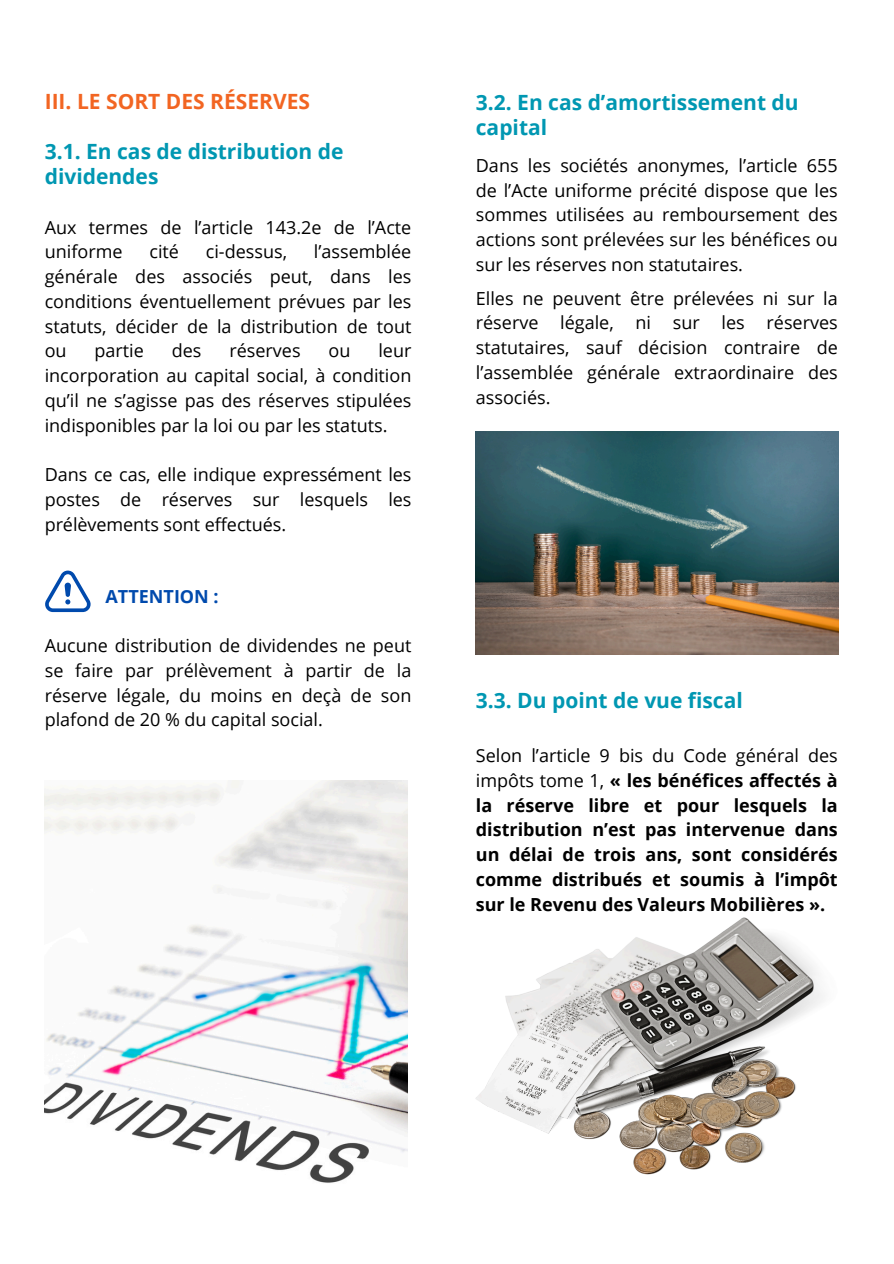
<style>
.page{position:relative;width:894px;height:1264px;background:#fff}
.page>*{position:absolute;margin:0;border:0;box-sizing:border-box;transform-origin:0 0}
.t1{font:700 21px/24.8px "Open Sans";color:#0097b2}
.t2{font:700 21px "Open Sans";color:#f26522}
.t3{font:18px/24.8px "Open Sans";color:#000;text-align:justify}
.t4{font:700 18px/24.8px "Open Sans";color:#000;text-align:justify}
.t5{font:700 18px "Open Sans";color:#004aad}
.s1{font-weight:400}
</style>
<div class="page">
<img style="left:475px;top:431px;width:363px;height:223px">
<img style="left:475px;top:917px;width:348px;height:257px">
<img style="left:45px;top:780px;width:362px;height:403px">
<svg style="left:45px;top:570px;width:46px;height:42px"></svg>
<p class="t2" style="left:45px;top:86px;width:267px">III. LE SORT DES RÉSERVES</p>
<p class="t1" style="left:45px;top:139px;width:300px">3.1. En cas de distribution de dividendes</p>
<p class="t3" style="left:45px;top:214px;width:368px">Aux termes de l’article 143.2e de l’Acte uniforme</p>
<p class="t3" style="left:45px;top:239px;width:368px;text-indent:269px">l’assemblée générale des associés peut, dans les conditions éventuellement prévues par les statuts, décider de la distribution de tout ou</p>
<p class="t3" style="left:149px;top:239px;width:31px">cité</p>
<p class="t3" style="left:206px;top:239px;width:83px">ci-dessus,</p>
<p class="t3" style="left:94px;top:338px;width:51px">partie</p>
<p class="t3" style="left:172px;top:338px;width:31px">des</p>
<p class="t3" style="left:229px;top:338px;width:73px">réserves</p>
<p class="t3" style="left:328px;top:338px;width:23px">ou</p>
<p class="t3" style="left:45px;top:338px;width:368px;text-indent:333px">leur incorporation au capital social, à condition qu’il ne s’agisse pas des réserves stipulées indisponibles par la loi ou par les statuts.</p>
<h2 class="t3" style="left:45px;top:462px;width:368px">Dans ce cas, elle indique expressément les postes de réserves sur lesquels les prélèvements sont effectués.</h2>
<h1 class="t5" style="left:105px;top:583px;width:115px">ATTENTION :</h1>
<h2 class="t3" style="left:45px;top:632px;width:368px">Aucune distribution de dividendes ne peut se faire par prélèvement à partir de la réserve légale, du moins en deçà de son plafond de 20 % du capital social.</h2>
<p class="t1" style="left:475px;top:90px;width:324px">3.2. En cas d’amortissement du capital</p>
<p class="t3" style="left:475px;top:152px;width:363px">Dans les sociétés anonymes, l’article 655 de l’Acte uniforme précité dispose que les sommes utilisées au remboursement des actions sont prélevées sur les bénéfices ou sur les réserves non statutaires.</p>
<p class="t3" style="left:475px;top:285px;width:363px">Elles ne peuvent être prélevées ni sur la réserve légale, ni sur les réserves statutaires, sauf décision contraire de l’assemblée générale extraordinaire des associés.</p>
<h3 class="t1" style="left:475px;top:687px;width:268px">3.3. Du point de vue fiscal</h3>
<p class="t4" style="left:475px;top:742px;width:363px"><span class="s1">Selon l’article 9 bis du Code général des impôts tome 1,</span> « les bénéfices affectés à la réserve libre et pour lesquels la distribution n’est pas intervenue dans un délai de trois ans, sont considérés comme distribués et soumis à l’impôt sur le Revenu des Valeurs Mobilières ».</p>
</div>
